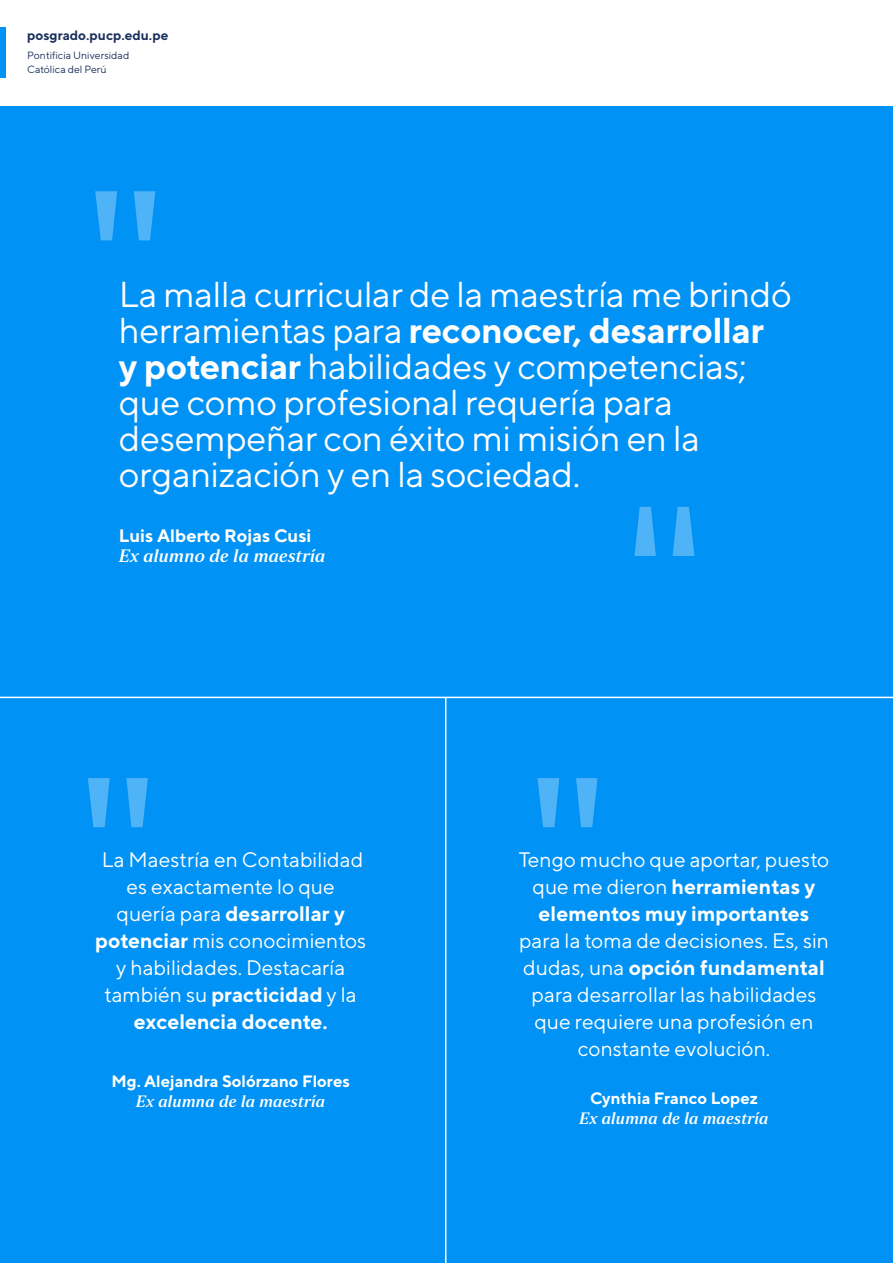
<style>
.page{position:relative;width:893px;height:1263px;background:#fff}
.page>*{position:absolute;margin:0;border:0;box-sizing:border-box;transform-origin:0 0}
.t1{font:180.15px "Monaco";color:#fff}
.t2{font:36px/36px "TT Norms";letter-spacing:-.01em;color:#fffdfd}
.t3{font:21px/27px "TT Norms";color:#fff;text-align:center}
.t4{font:700 21px "TT Norms";color:#fff}
.t5{font:700 18px "TT Norms";color:#fff}
.t6{font:18px "Strato Pro Demi Bold It";color:#fff}
.t7{font:700 16.5px "TT Norms";color:#fff}
.t8{font:16.5px "Strato Pro Demi Bold It";color:#fff}
.t9{font:700 13.5px "TT Norms";color:#1b315d}
.t10{font:10.5px/13.8px "TT Norms";color:#1b315d}
.s1{font-weight:700}
.s2{font-weight:400}
</style>
<div class="page">
<div style="left:0;top:28px;width:5px;height:50px;background:#0092f4"></div>
<div style="left:0;top:106px;width:893px;height:1157px;background:#0092f4"></div>
<hr style="left:0;top:697px;width:893px;height:1px;background:#fff">
<hr style="left:445px;top:697px;width:1px;height:566px;background:#fff">
<p class="t9" style="left:27px;top:27px;width:143px">posgrado.pucp.edu.pe</p>
<p class="t10" style="left:27px;top:48px;width:104px">Pontificia Universidad<br>Católica del Perú</p>
<h1 class="t1" style="left:71px;top:153px;width:110px">"</h1>
<h2 class="t2" style="left:119px;top:275px;width:675px">La malla curricular de la maestría me brindó herramientas para <span class="s1">reconocer, desarrollar<br>y potenciar</span> habilidades y competencias; que como profesional requería para desempeñar con éxito mi misión en la organización y en la sociedad.</h2>
<p class="t5" style="left:119px;top:524px;width:194px">Luis Alberto Rojas Cusi</p>
<p class="t6" style="left:119px;top:544px;width:208px">Ex alumno de la maestría</p>
<h1 class="t1" style="left:718px;top:594px;width:110px;rotate:-180deg">"</h1>
<h1 class="t1" style="left:64px;top:740px;width:110px">"</h1>
<p class="t3" style="left:102px;top:845px;width:263px">La Maestría en Contabilidad</p>
<p class="t4" style="left:117px;top:900px;width:230px"><span class="s2">quería para</span> desarrollar y</p>
<p class="t3" style="left:127px;top:872px;width:210px">es exactamente lo que</p>
<p class="t3" style="left:95px;top:926px;width:273px"><span class="s1">potenciar</span> mis conocimientos</p>
<p class="t3" style="left:105px;top:953px;width:254px">y habilidades. Destacaría también su <span class="s1">practicidad</span> y la <span class="s1">excelencia docente.</span></p>
<p class="t7" style="left:112px;top:1071px;width:240px">Mg. Alejandra Solórzano Flores</p>
<p class="t8" style="left:136px;top:1091px;width:191px">Ex alumna de la maestría</p>
<h1 class="t1" style="left:513px;top:740px;width:110px">"</h1>
<p class="t3" style="left:519px;top:845px;width:312px">Tengo mucho que aportar, puesto que me dieron <span class="s1">herramientas y elementos muy importantes</span></p>
<p class="t3" style="left:519px;top:926px;width:312px">para la toma de decisiones. Es, sin dudas, una <span class="s1">opción fundamental </span>para desarrollar las habilidades que requiere una profesión en constante evolución.</p>
<p class="t7" style="left:590px;top:1088px;width:169px">Cynthia Franco Lopez</p>
<p class="t8" style="left:579px;top:1108px;width:191px">Ex alumna de la maestría</p>
</div>
